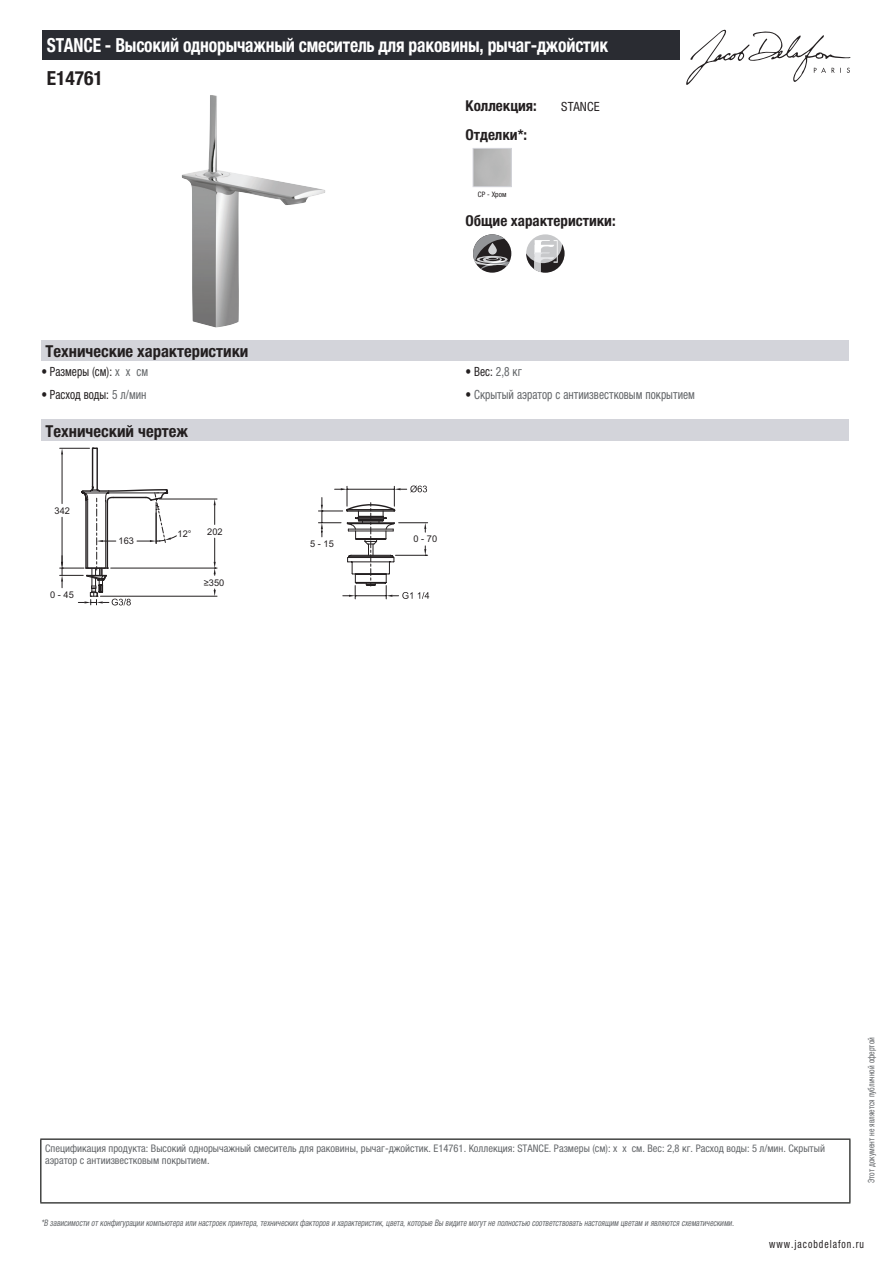
<style>
.page{position:relative;width:893px;height:1263px;background:#fff}
.page>*{position:absolute;margin:0;border:0;box-sizing:border-box;transform-origin:0 0}
.t1{font:700 condensed 19.5px "Helvetica Neue LTCYR";letter-spacing:-.01em;color:#fff;scale:.9 1}
.t2{font:700 condensed 19.5px "Helvetica Neue LTCYR";color:#231f20}
.t3{font:700 condensed 16.5px "Helvetica Neue LTCYR";color:#231f20}
.t4{font:700 condensed 15px "Helvetica Neue LTCYR";color:#231f20}
.t5{font:condensed 12.75px "Helvetica Neue LTCYR";color:#231f20;scale:.9 1}
.t6{font:condensed 12.75px "Helvetica Neue LTCYR";color:#626568;scale:.9 1}
.t7{font:condensed 12.75px "Helvetica Neue LTCYR";color:#231f20}
.t8{font:condensed 11.25px "Helvetica Neue LTCYR";letter-spacing:.1em;color:#231f20;scale:.87 1}
.t9{font:condensed 10.5px/12px "Helvetica Neue LTCYR";color:#626568}
.t10{font:9.3px "Arial";color:#231f20}
.t11{font:italic condensed 9px "Helvetica Neue LTCYR";color:#626568;scale:.87 1}
.t12{font:condensed 9px "Helvetica Neue LTCYR";color:#626568;scale:.87 1}
.t13{font:condensed 7.5px "Helvetica Neue LTCYR";color:#231f20}
.s1{color:#626568}
.s2{color:#231f20}
</style>
<div class="page">
<svg style="left:686px;top:30px;width:164px;height:55px"></svg>
<img style="left:182px;top:95px;width:143px;height:232px">
<div style="left:473px;top:148px;width:39px;height:39px;border:1px solid #d3d4da"></div>
<svg style="left:473px;top:234px;width:38px;height:39px"></svg>
<svg style="left:473px;top:234px;width:36px;height:35px"></svg>
<div style="left:526px;top:234px;width:38px;height:39px;background:#c7c8ca;border-radius:50%"></div>
<svg style="left:526px;top:240px;width:38px;height:33px"></svg>
<div style="left:41px;top:340px;width:808px;height:22px;background:#d3d4da"></div>
<div style="left:41px;top:420px;width:808px;height:21px;background:#d3d4da"></div>
<hr style="left:159px;top:499px;width:58px;height:1px;background:#231f20">
<hr style="left:111px;top:568px;width:106px;height:1px;background:#231f20">
<svg style="left:214px;top:499px;width:2px;height:25px"></svg>
<hr style="left:100px;top:596px;width:117px;height:1px;background:#231f20">
<svg style="left:214px;top:589px;width:2px;height:7px"></svg>
<svg style="left:214px;top:538px;width:2px;height:37px"></svg>
<svg style="left:60px;top:447px;width:117px;height:158px"></svg>
<hr style="left:92px;top:448px;width:1px;height:39px;background:#231f20">
<hr style="left:96px;top:448px;width:2px;height:41px;background:#231f20">
<svg style="left:318px;top:485px;width:111px;height:114px"></svg>
<div style="left:43px;top:30px;width:637px;height:30px;background:#2a2c32"></div>
<hr style="left:40px;top:1138px;width:810px;height:2px;background:#040503">
<hr style="left:40px;top:1140px;width:1px;height:62px;background:#040503">
<hr style="left:849px;top:1140px;width:1px;height:62px;background:#040503">
<hr style="left:40px;top:1202px;width:810px;height:1px;background:#040503">
<h1 class="t1" style="left:47px;top:34px;width:625px">STANCE - Высокий однорычажный смеситель для раковины, рычаг-джойстик</h1>
<h1 class="t2" style="left:47px;top:67px;width:58px">E14761</h1>
<h3 class="t4" style="left:466px;top:97px;width:73px">Коллекция:</h3>
<p class="t7" style="left:561px;top:99px;width:40px">STANCE</p>
<h3 class="t4" style="left:466px;top:126px;width:63px">Отделки*:</h3>
<p class="t13" style="left:478px;top:190px;width:30px">CP - Хром</p>
<h3 class="t4" style="left:466px;top:212px;width:152px">Общие характеристики:</h3>
<h2 class="t3" style="left:46px;top:342px;width:204px">Технические характеристики</h2>
<p class="t5" style="left:41px;top:364px;width:120px">• Размеры (см): <span class="s1">x x см</span></p>
<p class="t5" style="left:466px;top:364px;width:64px">• Вес: <span class="s1">2,8 кг</span></p>
<p class="t5" style="left:41px;top:387px;width:118px">• Расход воды: <span class="s1">5 л/мин</span></p>
<p class="t6" style="left:466px;top:387px;width:256px"><span class="s2">•</span> Скрытый аэратор с антиизвестковым покрытием</p>
<h2 class="t3" style="left:46px;top:422px;width:144px">Технический чертеж</h2>
<p class="t10" style="left:55px;top:504px;width:17px">342</p>
<p class="t10" style="left:50px;top:588px;width:25px">0 - 45</p>
<p class="t10" style="left:119px;top:535px;width:17px">163</p>
<p class="t10" style="left:178px;top:528px;width:15px">12°</p>
<p class="t10" style="left:207px;top:525px;width:17px">202</p>
<p class="t10" style="left:204px;top:576px;width:22px">≥350</p>
<p class="t10" style="left:310px;top:537px;width:25px">5 - 15</p>
<p class="t10" style="left:414px;top:533px;width:25px">0 - 70</p>
<p class="t9" style="left:45px;top:1142px;width:781px">Спецификация продукта: Высокий однорычажный смеситель для раковины, рычаг-джойстик. E14761. Коллекция: STANCE. Размеры (см): x x см. Вес: 2,8 кг. Расход воды: 5 л/мин. Скрытый аэратор с антиизвестковым покрытием.</p>
<p class="t11" style="left:41px;top:1218px;width:800px">*В зависимости отконфигурации компьютера или настроек принтера,техническихфакторов и характеристик,цвета,которые Вы видите могутне полностью соответствоватьнастоящим цветам и являются схематическими.</p>
<p class="t12" style="left:866px;top:1183px;width:169px;rotate:-90deg">Этот документ не является публичной офертой</p>
<p class="t8" style="left:769px;top:1237px;width:110px">www.jacobdelafon.ru</p>
</div>
